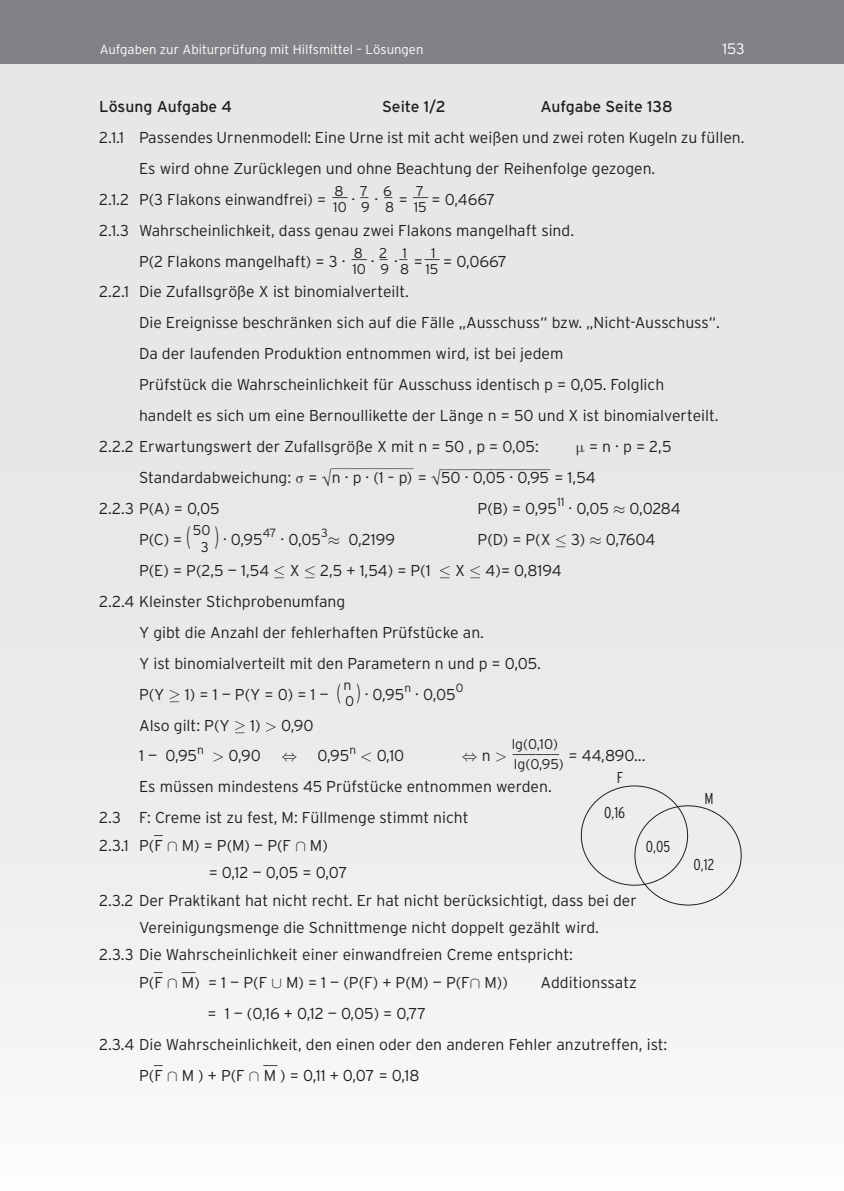
<style>
.page{position:relative;width:844px;height:1191px;background:#fff}
.page>*{position:absolute;margin:0;border:0;box-sizing:border-box;transform-origin:0 0}
.Aufgabe{font:300 15.75px "Interstate";color:#231f20}
.Aufgabe_a__b__c{font:300 15.75px "Interstate";color:#231f20}
.Aufgabe-2{font:15.75px "Interstate";color:#231f20}
.t1{font:300 condensed 15.75px "Interstate";color:#231f20}
.Aufgabe-3{font:15.75px "Uni Math";color:#231f20}
.t2{font:300 15.22px "Interstate";color:#fff}
.Aufgabe-4{font:300 14.17px "Interstate";color:#231f20}
.Aufgabe_a__b__c-2{font:300 14.17px "Interstate";color:#231f20}
.Aufgabe_a__b__c-3{font:14px "Times New Roman";color:#231f20;scale:1.21 1}
.Aufgabe_a__b__c-4{font:14px "Times New Roman";color:#231f20;scale:1.18 1}
.Aufgabe_a__b__c-5{font:300 13.47px "Interstate";color:#231f20;scale:1.13 1}
.Aufgabe_a__b__c-6{font:300 13.47px "Interstate";color:#231f20;scale:.6 1}
.Aufgabe-5{font:300 13.47px "Interstate";color:#231f20;scale:1.15 1}
.Aufgabe-6{font:300 13.47px "Interstate";color:#231f20;scale:.65 1}
.Aufgabe-7{font:300 13.47px "Interstate";color:#231f20;scale:1.05 1}
.t3{font:300 13.12px "Interstate";color:#fff}
.Aufgabe-8{font:300 11.9px "Interstate";color:#231f20}
.Aufgabe_a__b__c-7{font:300 11.9px "Interstate";color:#231f20}
.s1{font-size:14.17px}
.s2{font-family:"Uni Math";font-weight:400}
.s3{font-family:"Times New Roman";font-weight:400;font-size:18.72px}
.s4{font-family:"Times New Roman";font-weight:400;font-size:17.5px}
.s5{font-size:28px}
.s6{font-size:24.5px}
.s7{font-family:"Interstate";font-weight:300}
</style>
<div class="page">
<div style="left:0;top:64px;width:843px;height:1127px;background:#e6e7e9"></div>
<div style="left:0;top:0;width:843px;height:64px;background:#808285"></div>
<p class="t3" style="left:100px;top:42px;width:325px">Aufgaben zur Abiturprüfung mit Hilfsmittel – Lösungen</p>
<p class="t2" style="left:722px;top:40px;width:24px">153</p>
<p class="Aufgabe-2" style="left:99px;top:97px;width:134px">Lösung Aufgabe 4</p>
<p class="Aufgabe-2" style="left:382px;top:97px;width:65px">Seite 1/2</p>
<p class="Aufgabe-2" style="left:540px;top:97px;width:133px">Aufgabe Seite 138</p>
<p class="Aufgabe" style="left:99px;top:128px;width:646px">2.1.1 Passendes Urnenmodell: Eine Urne ist mit acht weißen und zwei roten Kugeln zu füllen.</p>
<p class="Aufgabe" style="left:139px;top:159px;width:517px">Es wird ohne Zurücklegen und ohne Beachtung der Reihenfolge gezogen.</p>
<p class="Aufgabe_a__b__c" style="left:99px;top:190px;width:228px">2.1.2 P(3 Flakons einwandfrei) =</p>
<p class="Aufgabe_a__b__c-5" style="left:332px;top:184px;width:15px">_ _<span class="s1">8</span></p>
<p class="Aufgabe_a__b__c-2" style="left:333px;top:199px;width:15px">10</p>
<p class="Aufgabe_a__b__c-6" style="left:383px;top:184px;width:17px"><span class="s1">6</span>_ _</p>
<p class="Aufgabe_a__b__c-2" style="left:385px;top:199px;width:11px">8</p>
<p class="Aufgabe_a__b__c-6" style="left:360px;top:184px;width:16px"><span class="s1">7</span>_ _</p>
<p class="Aufgabe_a__b__c-2" style="left:361px;top:199px;width:10px">9</p>
<p class="Aufgabe_a__b__c-5" style="left:413px;top:184px;width:15px">_ _<span class="s1">7</span></p>
<p class="Aufgabe_a__b__c-2" style="left:413px;top:199px;width:14px">15</p>
<p class="Aufgabe_a__b__c" style="left:431px;top:190px;width:65px">= 0,4667</p>
<p class="Aufgabe_a__b__c" style="left:99px;top:221px;width:476px">2.1.3 Wahrscheinlichkeit, dass genau zwei Flakons mangelhaft sind.</p>
<p class="Aufgabe_a__b__c" style="left:139px;top:252px;width:206px">P(2 Flakons mangelhaft) = 3 ·</p>
<p class="Aufgabe_a__b__c" style="left:398px;top:190px;width:11px">=</p>
<p class="Aufgabe_a__b__c" style="left:351px;top:190px;width:4px">·</p>
<p class="Aufgabe_a__b__c" style="left:374px;top:190px;width:4px">·</p>
<p class="Aufgabe_a__b__c-6" style="left:379px;top:245px;width:16px"><span class="s1">2</span>_ _</p>
<p class="Aufgabe_a__b__c-2" style="left:380px;top:261px;width:10px">9</p>
<p class="Aufgabe_a__b__c-5" style="left:352px;top:245px;width:15px">_ _<span class="s1">8</span></p>
<p class="Aufgabe_a__b__c-2" style="left:352px;top:261px;width:15px">10</p>
<p class="Aufgabe_a__b__c-5" style="left:424px;top:245px;width:15px">_ _<span class="s1">1</span></p>
<p class="Aufgabe_a__b__c-2" style="left:425px;top:261px;width:14px">15</p>
<p class="Aufgabe_a__b__c-6" style="left:399px;top:245px;width:15px">_ _<span class="s1">1</span></p>
<p class="Aufgabe_a__b__c-2" style="left:400px;top:261px;width:11px">8</p>
<p class="Aufgabe_a__b__c" style="left:443px;top:252px;width:65px">= 0,0667</p>
<p class="Aufgabe_a__b__c" style="left:414px;top:252px;width:11px">=</p>
<p class="Aufgabe_a__b__c" style="left:370px;top:252px;width:4px">·</p>
<p class="Aufgabe_a__b__c" style="left:394px;top:252px;width:4px">·</p>
<p class="Aufgabe_a__b__c" style="left:99px;top:283px;width:311px">2.2.1 Die Zufallsgröße X ist binomialverteilt.</p>
<p class="Aufgabe_a__b__c" style="left:139px;top:314px;width:582px">Die Ereignisse beschränken sich auf die Fälle „Ausschuss“ bzw. „Nicht-Ausschuss“.</p>
<p class="Aufgabe_a__b__c" style="left:139px;top:345px;width:426px">Da der laufenden Produktion entnommen wird, ist bei jedem</p>
<p class="Aufgabe_a__b__c" style="left:139px;top:376px;width:526px">Prüfstück die Wahrscheinlichkeit für Ausschuss identisch p = 0,05. Folglich</p>
<p class="Aufgabe_a__b__c" style="left:139px;top:407px;width:581px">handelt es sich um eine Bernoullikette der Länge n = 50 und X ist binomialverteilt.</p>
<p class="Aufgabe_a__b__c" style="left:99px;top:438px;width:441px">2.2.2 Erwartungswert der Zufallsgröße X mit n = 50 , p = 0,05:</p>
<p class="Aufgabe_a__b__c" style="left:575px;top:438px;width:97px"><span class="s2">μ</span> = n · p = 2,5</p>
<p class="Aufgabe_a__b__c" style="left:139px;top:468px;width:458px">Standardabweichung: <span class="s2">σ</span> = <span class="s3">√</span>n · p · (1 – p) = <span class="s4">√</span>50 · 0,05 · 0,95 = 1,54</p>
<p class="Aufgabe_a__b__c-4" style="left:331px;top:452px;width:71px">__________</p>
<p class="Aufgabe_a__b__c-3" style="left:440px;top:452px;width:92px">_____________</p>
<p class="Aufgabe_a__b__c-7" style="left:557px;top:495px;width:9px">11</p>
<p class="Aufgabe_a__b__c" style="left:99px;top:499px;width:122px">2.2.3 P(A) = 0,05</p>
<p class="Aufgabe_a__b__c" style="left:477px;top:499px;width:81px">P(B) = 0,95</p>
<p class="Aufgabe_a__b__c" style="left:568px;top:499px;width:114px">· 0,05 <span class="s2">≈</span> 0,0284</p>
<p class="Aufgabe" style="left:139px;top:530px;width:73px">P(C) = <span class="s5">(</span> <sup>50</sup></p>
<p class="Aufgabe" style="left:201px;top:530px;width:63px"><sub>3</sub> <span class="s5">)</span> · 0,95</p>
<p class="Aufgabe-8" style="left:262px;top:526px;width:15px">47</p>
<p class="Aufgabe-8" style="left:321px;top:526px;width:8px">3</p>
<p class="Aufgabe" style="left:477px;top:530px;width:179px">P(D) = P(X <span class="s2">≤</span> 3) <span class="s2">≈</span> 0,7604</p>
<p class="Aufgabe" style="left:139px;top:561px;width:424px">P(E) = P(2,5 — 1,54 <span class="s2">≤</span> X <span class="s2">≤</span> 2,5 + 1,54) = P(1 <span class="s2">≤</span> X <span class="s2">≤</span> 4)= 0,8194</p>
<p class="Aufgabe" style="left:99px;top:592px;width:247px">2.2.4 Kleinster Stichprobenumfang</p>
<p class="Aufgabe" style="left:139px;top:623px;width:346px">Y gibt die Anzahl der fehlerhaften Prüfstücke an.</p>
<p class="Aufgabe" style="left:139px;top:654px;width:403px">Y ist binomialverteilt mit den Parametern n und p = 0,05.</p>
<p class="Aufgabe" style="left:139px;top:685px;width:214px">P(Y <span class="s2">≥</span> 1) = 1 — P(Y = 0) = 1 — <span class="s6">(</span> <sup>n</sup></p>
<p class="Aufgabe" style="left:280px;top:530px;width:116px">· 0,05 <span class="s2">≈</span> 0,2199</p>
<p class="Aufgabe-8" style="left:455px;top:681px;width:9px">0</p>
<p class="Aufgabe" style="left:345px;top:685px;width:61px"><sub>0</sub><span class="s6">)</span> · 0,95</p>
<p class="Aufgabe-8" style="left:404px;top:681px;width:8px">n</p>
<p class="Aufgabe" style="left:415px;top:685px;width:42px">· 0,05</p>
<p class="Aufgabe" style="left:139px;top:716px;width:176px">Also gilt: P(Y <span class="s2">≥</span> 1) <span class="s2">&gt;</span> 0,90</p>
<p class="Aufgabe" style="left:139px;top:747px;width:60px">1 — 0,95</p>
<p class="Aufgabe-8" style="left:197px;top:743px;width:8px">n</p>
<p class="Aufgabe" style="left:212px;top:747px;width:50px"><span class="s2">&gt;</span> 0,90</p>
<p class="Aufgabe-3" style="left:281px;top:747px;width:17px">⇔</p>
<p class="Aufgabe" style="left:317px;top:747px;width:33px">0,95</p>
<p class="Aufgabe-8" style="left:349px;top:743px;width:8px">n</p>
<p class="Aufgabe" style="left:360px;top:747px;width:46px"><span class="s2">&lt;</span> 0,10</p>
<p class="Aufgabe-3" style="left:461px;top:747px;width:47px">⇔ <span class="s7">n</span> &gt;</p>
<p class="Aufgabe-4" style="left:511px;top:736px;width:48px">lg(0,10)</p>
<p class="Aufgabe-5" style="left:512px;top:740px;width:42px">______</p>
<p class="Aufgabe-4" style="left:514px;top:756px;width:51px">lg(0,95)</p>
<p class="Aufgabe" style="left:568px;top:747px;width:78px">= 44,890...</p>
<p class="t1" style="left:616px;top:768px;width:8px">F</p>
<p class="Aufgabe" style="left:139px;top:778px;width:414px">Es müssen mindestens 45 Prüfstücke entnommen werden.</p>
<p class="Aufgabe" style="left:99px;top:809px;width:371px">2.3 F: Creme ist zu fest, M: Füllmenge stimmt nicht</p>
<p class="Aufgabe" style="left:99px;top:836px;width:230px">2.3.1 P(F <span class="s2">∩</span> M) = P(M) — P(F <span class="s2">∩</span> M)</p>
<p class="t1" style="left:604px;top:803px;width:23px">0,16</p>
<p class="Aufgabe-6" style="left:154px;top:821px;width:15px">__</p>
<p class="t1" style="left:645px;top:837px;width:26px">0,05</p>
<p class="Aufgabe" style="left:209px;top:863px;width:140px">= 0,12 — 0,05 = 0,07</p>
<p class="Aufgabe" style="left:99px;top:891px;width:539px">2.3.2 Der Praktikant hat nicht recht. Er hat nicht berücksichtigt, dass bei der</p>
<p class="Aufgabe" style="left:139px;top:918px;width:461px">Vereinigungsmenge die Schnittmenge nicht doppelt gezählt wird.</p>
<p class="Aufgabe" style="left:99px;top:946px;width:475px">2.3.3 Die Wahrscheinlichkeit einer einwandfreien Creme entspricht:</p>
<p class="Aufgabe" style="left:139px;top:973px;width:370px">P(F <span class="s2">∩</span> M) = 1 — P(F <span class="s2">∪</span> M) = 1 — (P(F) + P(M) — P(F<span class="s2">∩</span> M))</p>
<p class="Aufgabe-6" style="left:154px;top:958px;width:15px">__</p>
<p class="Aufgabe-7" style="left:182px;top:958px;width:15px">__</p>
<p class="Aufgabe" style="left:540px;top:973px;width:98px">Additionssatz</p>
<p class="Aufgabe" style="left:207px;top:1004px;width:220px">= 1 — (0,16 + 0,12 — 0,05) = 0,77</p>
<p class="Aufgabe" style="left:99px;top:1035px;width:569px">2.3.4 Die Wahrscheinlichkeit, den einen oder den anderen Fehler anzutreffen, ist:</p>
<p class="Aufgabe" style="left:139px;top:1066px;width:282px">P(F <span class="s2">∩</span> M ) + P(F <span class="s2">∩</span> M ) = 0,11 + 0,07 = 0,18</p>
<p class="Aufgabe-6" style="left:154px;top:1051px;width:15px">__</p>
<p class="Aufgabe-7" style="left:263px;top:1051px;width:15px">__</p>
<p class="t1" style="left:704px;top:789px;width:11px">M</p>
<p class="t1" style="left:693px;top:855px;width:22px">0,12</p>
</div>
